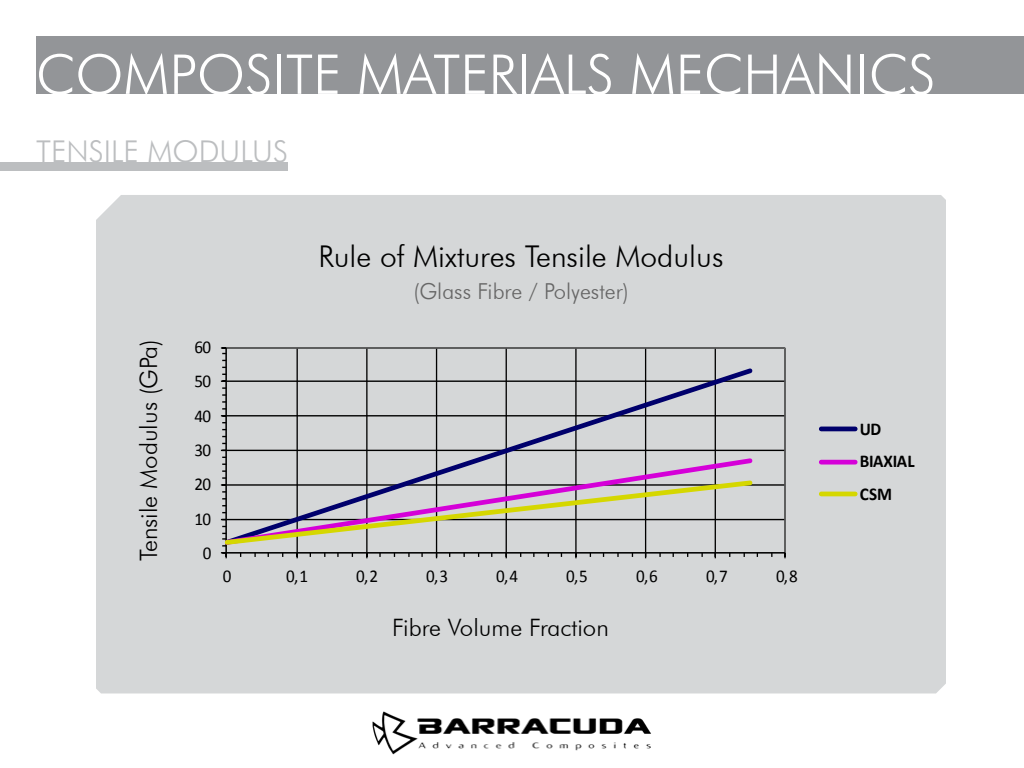
<style>
.page{position:relative;width:1024px;height:768px;background:#fff}
.page>*{position:absolute;margin:0;border:0;box-sizing:border-box;transform-origin:0 0}
.t1{font:300 55px "Futura BT";color:#fff}
.t2{font:300 30px "Futura BT";color:#000}
.t3{font:300 30px "Futura BT";color:#bcbec0}
.t4{font:300 24px "Futura BT";color:#000}
.t5{font:300 22px "Futura BT";color:#666}
.t6{font:18px "Calibri";letter-spacing:-.045em;color:#000;scale:.95 1}
.t7{font:700 18px/32.3px "Calibri";letter-spacing:-.01em;color:#000;scale:.95 1}
</style>
<div class="page">
<div style="left:96px;top:195px;width:850px;height:498px;background:#d5d7d8"></div>
<div style="left:0;top:162px;width:288px;height:9px;background:#bcbec0"></div>
<div style="left:36px;top:36px;width:988px;height:58px;background:#939598"></div>
<div style="left:181px;top:329px;width:750px;height:270px;background:#d5d7d8"></div>
<hr style="left:226px;top:519px;width:559px;height:1px;background:#000">
<hr style="left:226px;top:484px;width:559px;height:2px;background:#000">
<hr style="left:226px;top:450px;width:559px;height:1px;background:#000">
<hr style="left:226px;top:415px;width:559px;height:1px;background:#000">
<hr style="left:226px;top:381px;width:559px;height:1px;background:#000">
<hr style="left:297px;top:348px;width:1px;height:205px;background:#000">
<hr style="left:366px;top:348px;width:2px;height:205px;background:#000">
<hr style="left:436px;top:348px;width:1px;height:205px;background:#000">
<hr style="left:506px;top:348px;width:1px;height:205px;background:#000">
<hr style="left:575px;top:348px;width:2px;height:205px;background:#000">
<hr style="left:645px;top:348px;width:1px;height:205px;background:#000">
<hr style="left:715px;top:348px;width:1px;height:205px;background:#000">
<hr style="left:226px;top:348px;width:1px;height:205px;background:#000">
<svg style="left:221px;top:464px;width:5px;height:35px"></svg>
<svg style="left:221px;top:381px;width:5px;height:35px"></svg>
<svg style="left:221px;top:347px;width:5px;height:7px"></svg>
<hr style="left:226px;top:552px;width:559px;height:1px;background:#000">
<svg style="left:221px;top:533px;width:6px;height:25px"></svg>
<svg style="left:226px;top:365px;width:530px;height:156px"></svg>
<svg style="left:226px;top:455px;width:529px;height:23px"></svg>
<svg style="left:226px;top:478px;width:529px;height:70px"></svg>
<hr style="left:821px;top:427px;width:34px;height:4px;background:#00006c">
<hr style="left:821px;top:460px;width:34px;height:4px;background:#d500d8">
<hr style="left:821px;top:492px;width:34px;height:4px;background:#d5d700">
<img style="left:372px;top:711px;width:279px;height:44px">
<h1 class="t1" style="left:36px;top:41px;width:901px">COMPOSITE MATERIALS MECHANICS</h1>
<p class="t3" style="left:36px;top:133px;width:253px">TENSILE MODULUS</p>
<p class="t4" style="left:134px;top:561px;width:224px;rotate:-90deg">Tensile Modulus (GPa)</p>
<p class="t6" style="left:195px;top:334px;width:19px">60</p>
<p class="t6" style="left:195px;top:369px;width:19px">50</p>
<p class="t6" style="left:195px;top:403px;width:19px">40</p>
<p class="t6" style="left:195px;top:438px;width:19px">30</p>
<p class="t6" style="left:195px;top:472px;width:19px">20</p>
<p class="t6" style="left:195px;top:506px;width:19px">10</p>
<p class="t6" style="left:203px;top:541px;width:11px">0</p>
<p class="t2" style="left:319px;top:238px;width:406px">Rule of Mixtures Tensile Modulus</p>
<p class="t5" style="left:413px;top:278px;width:217px">(Glass Fibre / Polyester)</p>
<p class="t6" style="left:223px;top:564px;width:11px">0</p>
<p class="t6" style="left:286px;top:564px;width:24px">0,1</p>
<p class="t6" style="left:356px;top:564px;width:24px">0,2</p>
<p class="t6" style="left:426px;top:564px;width:24px">0,3</p>
<p class="t6" style="left:496px;top:564px;width:24px">0,4</p>
<p class="t6" style="left:566px;top:564px;width:24px">0,5</p>
<p class="t6" style="left:636px;top:564px;width:24px">0,6</p>
<p class="t6" style="left:706px;top:564px;width:24px">0,7</p>
<p class="t6" style="left:776px;top:564px;width:24px">0,8</p>
<p class="t4" style="left:392px;top:613px;width:218px">Fibre Volume Fraction</p>
<p class="t7" style="left:860px;top:412px;width:59px">UD<br>BIAXIAL<br>CSM</p>
</div>
